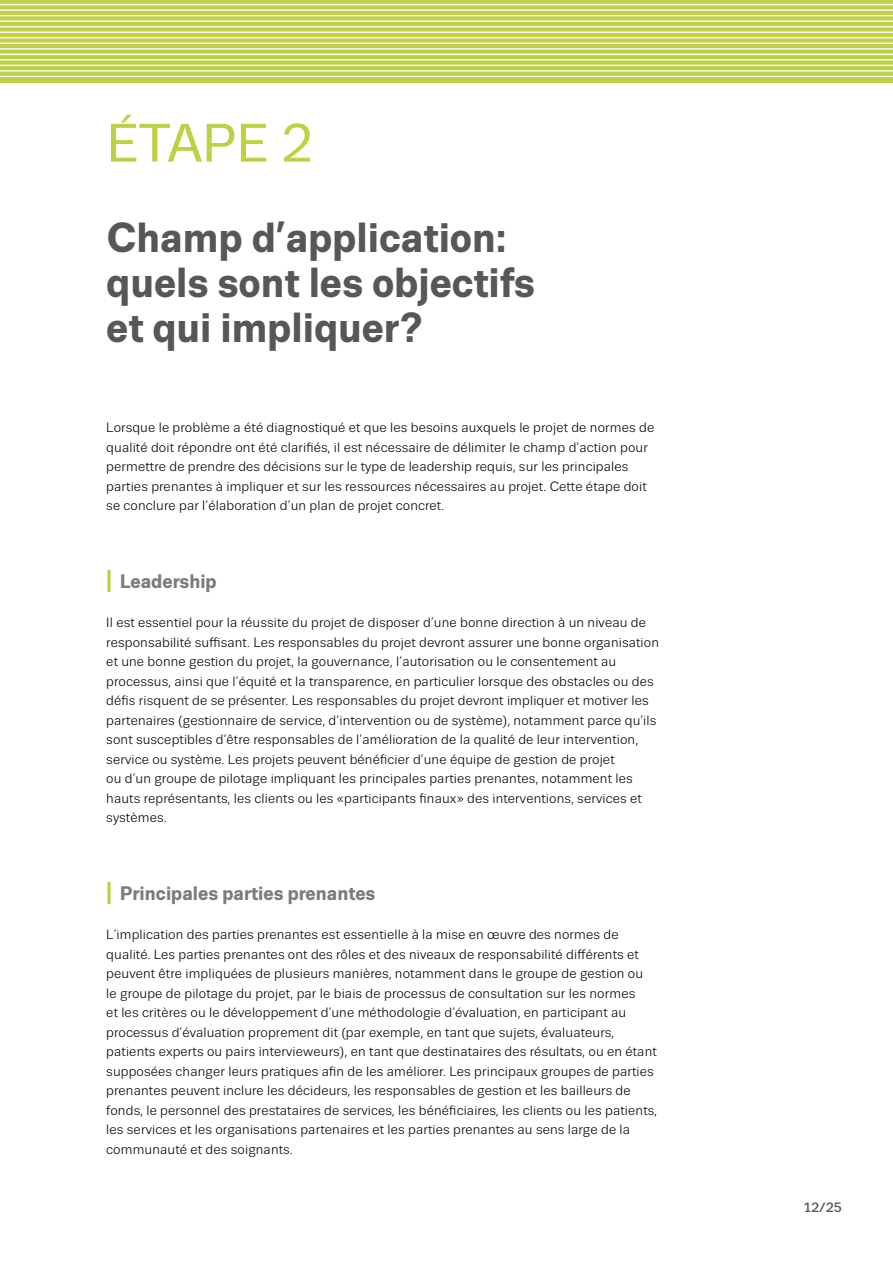
<style>
.page{position:relative;width:893px;height:1263px;background:#fff}
.page>*{position:absolute;margin:0;border:0;box-sizing:border-box;transform-origin:0 0}
.headline_1__green{font:54px "Trivia Sans";color:#bdd143}
.headline_1__chapter{font:700 42px/45px "Trivia Sans";color:#575756}
.headline_2{font:700 19.5px "Trivia Sans";color:#7c7b7b}
.regular_text_9_13{font:13.5px/19.5px "Trivia Sans";letter-spacing:.01em;color:#000}
.t1{font:500 13.5px "Trivia Sans";color:#575756}
.s1{font-size:31.65px;color:#bdd143}
</style>
<div class="page">
<svg style="left:0;top:1px;width:893px;height:82px;background:#c0d34e"></svg>
<hr style="left:0;top:0;width:893px;height:1px;background:#f6f6f6">
<hr style="left:0;top:4px;width:893px;height:1px;background:#f6f6f6">
<hr style="left:0;top:9px;width:893px;height:2px;background:#f6f6f6">
<hr style="left:0;top:15px;width:893px;height:1px;background:#f6f6f6">
<hr style="left:0;top:20px;width:893px;height:2px;background:#f6f6f6">
<hr style="left:0;top:26px;width:893px;height:1px;background:#f6f6f6">
<hr style="left:0;top:31px;width:893px;height:2px;background:#f6f6f6">
<hr style="left:0;top:37px;width:893px;height:1px;background:#f6f6f6">
<hr style="left:0;top:43px;width:893px;height:1px;background:#f6f6f6">
<hr style="left:0;top:48px;width:893px;height:2px;background:#f6f6f6">
<hr style="left:0;top:54px;width:893px;height:1px;background:#f6f6f6">
<hr style="left:0;top:59px;width:893px;height:2px;background:#f6f6f6">
<hr style="left:0;top:65px;width:893px;height:1px;background:#f6f6f6">
<hr style="left:0;top:70px;width:893px;height:2px;background:#f6f6f6">
<hr style="left:0;top:76px;width:893px;height:1px;background:#f6f6f6">
<p class="headline_1__green" style="left:106px;top:114px;width:208px">ÉTAPE 2</p>
<h1 class="headline_1__chapter" style="left:106px;top:216px;width:430px">Champ d’application: quels sont les objectifs et qui impliquer?</h1>
<p class="regular_text_9_13" style="left:106px;top:418px;width:549px">Lorsque le problème a été diagnostiqué et que les besoins auxquels le projet de normes de qualité doit répondre ont été clarifiés, il est nécessaire de délimiter le champ d’action pour permettre de prendre des décisions sur le type de leadership requis, sur les principales parties prenantes à impliquer et sur les ressources nécessaires au projet. Cette étape doit se conclure par l’élaboration d’un plan de projet concret.</p>
<h2 class="headline_2" style="left:106px;top:571px;width:112px"><span class="s1">I</span> Leadership</h2>
<p class="regular_text_9_13" style="left:106px;top:613px;width:554px">Il est essentiel pour la réussite du projet de disposer d’une bonne direction à un niveau de responsabilité suffisant. Les responsables du projet devront assurer une bonne organisation et une bonne gestion du projet, la gouvernance, l’autorisation ou le consentement au processus, ainsi que l’équité et la transparence, en particulier lorsque des obstacles ou des défis risquent de se présenter. Les responsables du projet devront impliquer et motiver les partenaires (gestionnaire de service, d’intervention ou de système), notamment parce qu’ils sont susceptibles d’être responsables de l’amélioration de la qualité de leur intervention, service ou système. Les projets peuvent bénéficier d’une équipe de gestion de projet<br>ou d’un groupe de pilotage impliquant les principales parties prenantes, notamment les hauts représentants, les clients ou les «participants finaux» des interventions, services et systèmes.</p>
<h2 class="headline_2" style="left:106px;top:883px;width:271px"><span class="s1">I</span> Principales parties prenantes</h2>
<p class="regular_text_9_13" style="left:106px;top:925px;width:552px">L’implication des parties prenantes est essentielle à la mise en œuvre des normes de qualité. Les parties prenantes ont des rôles et des niveaux de responsabilité différents et peuvent être impliquées de plusieurs manières, notamment dans le groupe de gestion ou<br>le groupe de pilotage du projet, par le biais de processus de consultation sur les normes<br>et les critères ou le développement d’une méthodologie d’évaluation, en participant au processus d’évaluation proprement dit (par exemple, en tant que sujets, évaluateurs, patients experts ou pairs intervieweurs), en tant que destinataires des résultats, ou en étant supposées changer leurs pratiques afin de les améliorer. Les principaux groupes de parties prenantes peuvent inclure les décideurs, les responsables de gestion et les bailleurs de fonds, le personnel des prestataires de services, les bénéficiaires, les clients ou les patients, les services et les organisations partenaires et les parties prenantes au sens large de la communauté et des soignants.</p>
<p class="t1" style="left:803px;top:1200px;width:40px">12/25</p>
</div>
